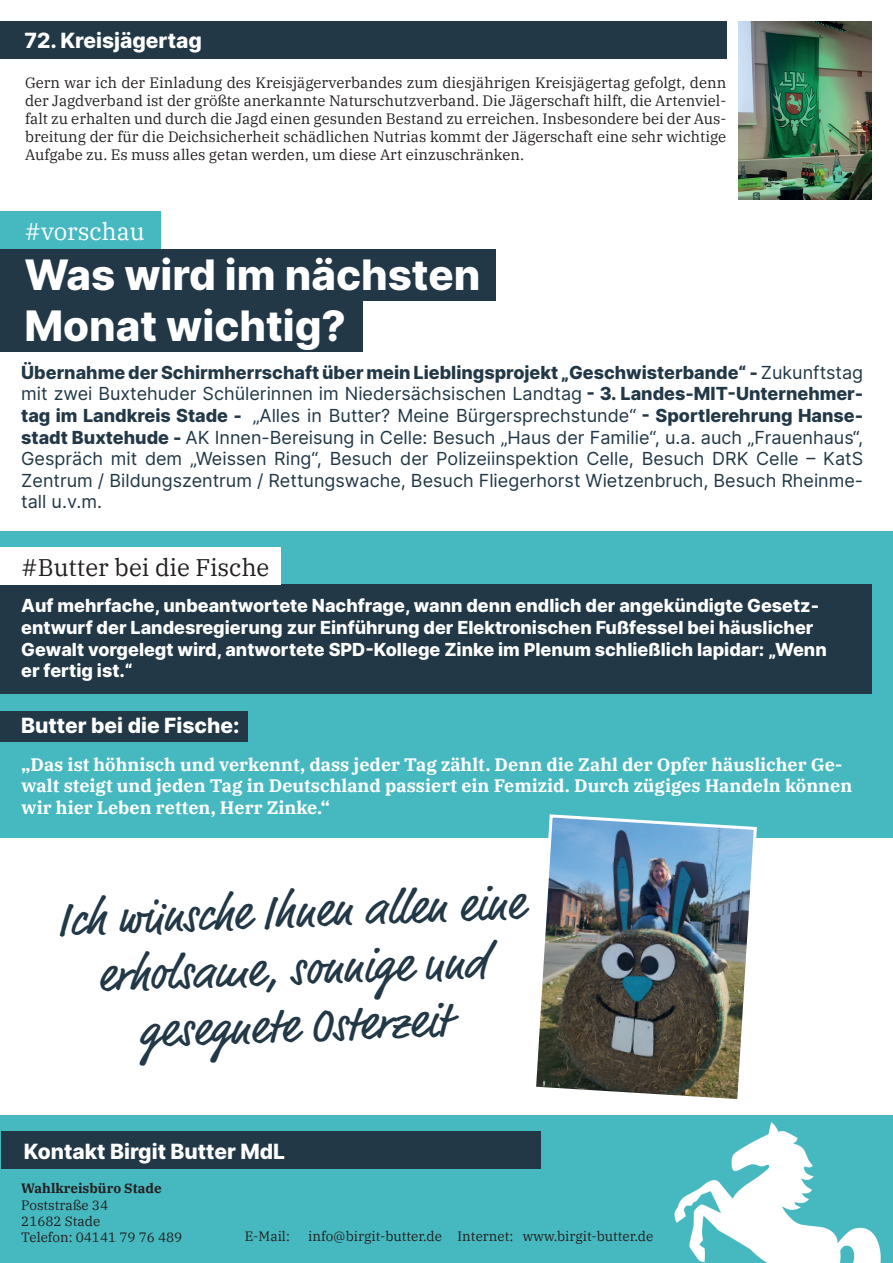
<style>
.page{position:relative;width:893px;height:1263px;background:#fff}
.page>*{position:absolute;margin:0;border:0;box-sizing:border-box;transform-origin:0 0}
.t1{font:47.7px/57.3px "Market OT";color:#223847;text-align:center}
.t2{font:800 42px/50.4px "Inter";color:#fff}
.t3{font:24px "IBM Plex Serif";color:#231f20}
.t4{font:24px "IBM Plex Serif";color:#fff}
.t5{font:800 21px "Inter";color:#fff}
.t6{font:18px/21.6px "Inter";color:#223847;text-align:justify}
.t7{font:800 18px/21.6px "Inter";color:#fff}
.t8{font:700 18px/21.6px "IBM Plex Serif";color:#fff}
.t9{font:15px/18px "IBM Plex Serif";color:#231f20;text-align:justify}
.t10{font:13.5px/16.2px "IBM Plex Serif";color:#231f20}
.t11{font:700 13.5px "IBM Plex Serif";color:#231f20}
.s1{font-weight:800}
</style>
<div class="page">
<div style="left:0;top:531px;width:893px;height:306px;background:#46b9c0"></div>
<div style="left:0;top:711px;width:248px;height:30px;background:#223847"></div>
<div style="left:0;top:1116px;width:893px;height:147px;background:#46b9c0"></div>
<div style="left:1px;top:1131px;width:540px;height:38px;background:#223847"></div>
<img style="left:674px;top:1122px;width:207px;height:141px">
<div style="left:0;top:585px;width:872px;height:109px;background:#223847"></div>
<div style="left:0;top:547px;width:280px;height:38px;background:#fff"></div>
<div style="left:0;top:249px;width:496px;height:52px;background:#223847"></div>
<div style="left:0;top:211px;width:161px;height:38px;background:#46b9c0"></div>
<div style="left:0;top:301px;width:362px;height:51px;background:#223847"></div>
<img style="left:738px;top:21px;width:134px;height:178px">
<div style="left:0;top:21px;width:726px;height:38px;background:#223847"></div>
<img style="left:531px;top:814px;width:227px;height:285px">
<p class="t5" style="left:24px;top:24px;width:179px">72. Kreisjägertag</p>
<p class="t9" style="left:25px;top:72px;width:703px">Gern war ich der Einladung des Kreisjägerverbandes zum diesjährigen Kreisjägertag gefolgt, denn der Jagdverband ist der größte anerkannte Naturschutzverband. Die Jägerschaft hilft, die Artenviel&shy;falt zu erhalten und durch die Jagd einen gesunden Bestand zu erreichen. Insbesondere bei der Aus&shy;breitung der für die Deichsicherheit schädlichen Nutrias kommt der Jägerschaft eine sehr wichtige Aufgabe zu. Es muss alles getan werden, um diese Art einzuschränken.</p>
<h3 class="t4" style="left:24px;top:213px;width:122px">#vorschau</h3>
<h2 class="t2" style="left:24px;top:248px;width:457px">Was wird im nächsten<br>Monat wichtig?</h2>
<p class="t6" style="left:21px;top:361px;width:843px"><span class="s1">Übernahme der Schirmherrschaft über mein Lieblingsprojekt „Geschwisterbande“ -</span> Zukunftstag mit zwei Buxtehuder Schülerinnen im Niedersächsischen Landtag <span class="s1">- 3. Landes-MIT-Unternehmer&shy;tag im Landkreis Stade -</span> „Alles in Butter? Meine Bürgersprechstunde“ <span class="s1">- Sportlerehrung Hanse&shy;stadt Buxtehude -</span> AK Innen-Bereisung in Celle: Besuch „Haus der Familie“, u.a. auch „Frauenhaus“, Gespräch mit dem „Weissen Ring“, Besuch der Polizeiinspektion Celle, Besuch DRK Celle – KatS Zentrum / Bildungszentrum / Rettungswache, Besuch Fliegerhorst Wietzenbruch, Besuch Rheinme&shy;tall u.v.m.</p>
<h3 class="t3" style="left:21px;top:549px;width:250px">#Butter bei die Fische</h3>
<p class="t7" style="left:21px;top:594px;width:807px">Auf mehrfache, unbeantwortete Nachfrage, wann denn endlich der angekündigte Gesetz&shy;entwurf der Landesregierung zur Einführung der Elektronischen Fußfessel bei häuslicher Gewalt vorgelegt wird, antwortete SPD-Kollege Zinke im Plenum schließlich lapidar: „Wenn er fertig ist.“</p>
<p class="t5" style="left:21px;top:709px;width:220px">Butter bei die Fische:</p>
<p class="t8" style="left:21px;top:752px;width:833px">„Das ist höhnisch und verkennt, dass jeder Tag zählt. Denn die Zahl der Opfer häuslicher Ge&shy;walt steigt und jeden Tag in Deutschland passiert ein Femizid. Durch zügiges Handeln können wir hier Leben retten, Herr Zinke.“</p>
<h1 class="t1" style="left:56px;top:895px;width:468px;rotate:-2deg">Ich wünsche Ihnen allen eine erholsame, sonnige und gesegnete Osterzeit</h1>
<p class="t5" style="left:24px;top:1135px;width:263px">Kontakt Birgit Butter MdL</p>
<p class="t11" style="left:21px;top:1178px;width:142px">Wahlkreisbüro Stade</p>
<p class="t10" style="left:21px;top:1196px;width:163px">Poststraße 34<br>21682 Stade<br>Telefon: 04141 79 76 489</p>
<p class="t10" style="left:245px;top:1227px;width:47px">E-Mail:</p>
<p class="t10" style="left:308px;top:1227px;width:346px">info@birgit-butter.de Internet: www.birgit-butter.de</p>
</div>
